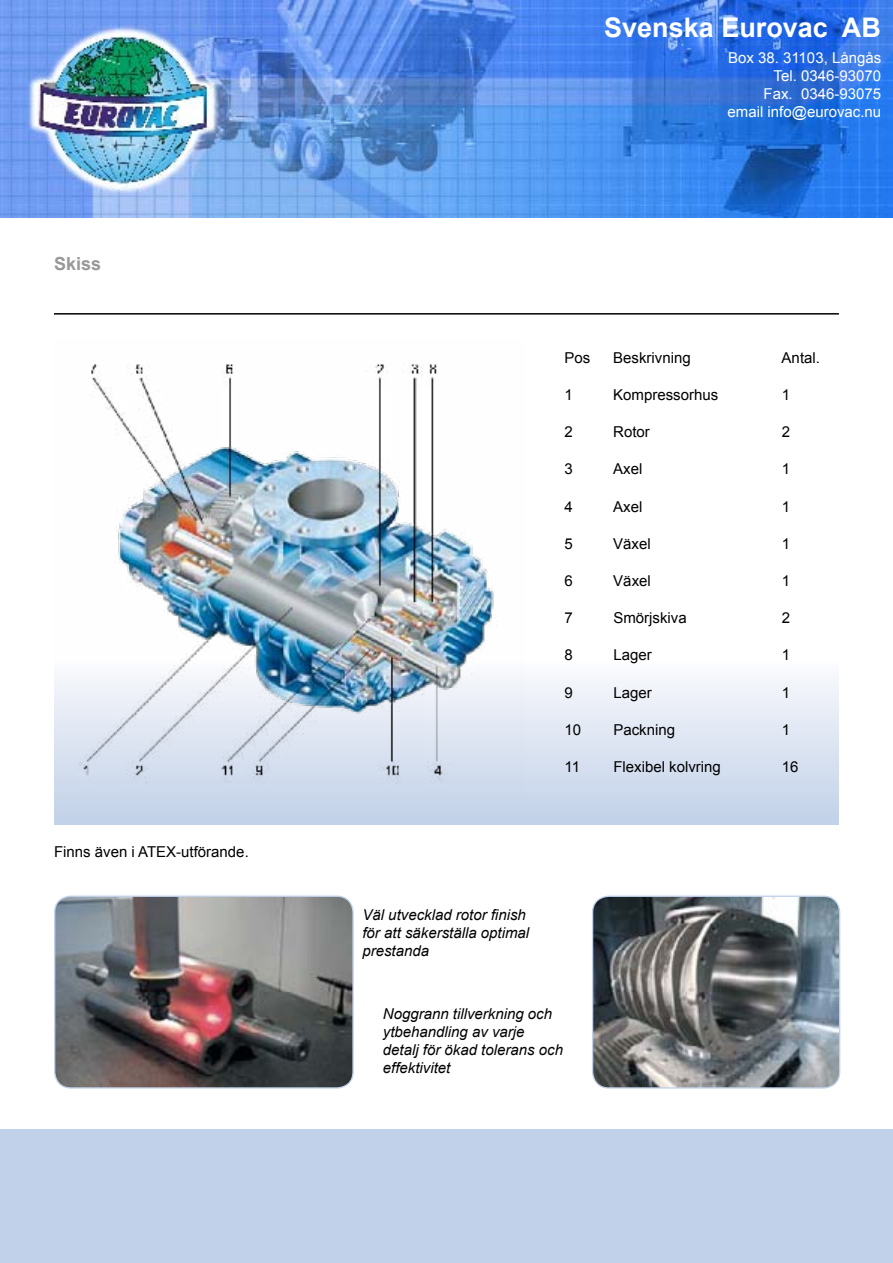
<style>
.page{position:relative;width:893px;height:1263px;background:#fff}
.page>*{position:absolute;margin:0;border:0;box-sizing:border-box;transform-origin:0 0}
.t1{font:700 27px "Arial";color:#fff}
.t2{font:700 18px "Arial";color:#989898}
.t3{font:15px "Arial";color:#000}
.t4{font:italic 15px/18px "Arial";color:#000}
.t5{font:15px/18px "Arial";color:#fff;text-align:right}
</style>
<div class="page">
<svg style="left:54px;top:679px;width:785px;height:146px;background:#d5dfef"></svg>
<div style="left:0;top:1129px;width:893px;height:134px;background:#c1d1e9"></div>
<img style="left:0;top:0;width:893px;height:217px">
<img style="left:54px;top:364px;width:472px;height:434px">
<img style="left:56px;top:897px;width:296px;height:190px">
<div style="left:54px;top:895px;width:300px;height:194px;border:1px solid #c1d1e9;border-radius:16px"></div>
<img style="left:594px;top:897px;width:246px;height:190px">
<div style="left:592px;top:895px;width:248px;height:194px;border:1px solid #c1d1e9;border-radius:16px"></div>
<hr style="left:54px;top:313px;width:785px;height:2px;background:#000">
<p class="t2" style="left:54px;top:252px;width:49px">Skiss</p>
<p class="t3" style="left:54px;top:842px;width:196px">Finns även i ATEX-utförande.</p>
<h1 class="t1" style="left:604px;top:9px;width:278px">Svenska Eurovac AB</h1>
<p class="t5" style="left:728px;top:49px;width:155px">Box 38. 31103, Långås<br>Tel. 0346-93070<br>Fax. 0346-93075 email info@eurovac.nu</p>
<p class="t3" style="left:564px;top:348px;width:27px">Pos</p>
<p class="t3" style="left:613px;top:348px;width:79px">Beskrivning</p>
<p class="t3" style="left:782px;top:348px;width:40px">Antal.</p>
<p class="t3" style="left:564px;top:385px;width:10px">1</p>
<p class="t3" style="left:613px;top:385px;width:107px">Kompressorhus</p>
<p class="t3" style="left:782px;top:385px;width:10px">1</p>
<p class="t3" style="left:564px;top:422px;width:10px">2</p>
<p class="t3" style="left:613px;top:422px;width:38px">Rotor</p>
<p class="t3" style="left:782px;top:422px;width:10px">2</p>
<p class="t3" style="left:564px;top:459px;width:10px">3</p>
<p class="t3" style="left:613px;top:459px;width:31px">Axel</p>
<p class="t3" style="left:782px;top:459px;width:10px">1</p>
<p class="t3" style="left:564px;top:496px;width:10px">4</p>
<p class="t3" style="left:613px;top:496px;width:31px">Axel</p>
<p class="t3" style="left:782px;top:496px;width:10px">1</p>
<p class="t3" style="left:565px;top:534px;width:10px">5</p>
<p class="t3" style="left:613px;top:534px;width:39px">Växel</p>
<p class="t3" style="left:782px;top:534px;width:10px">1</p>
<p class="t3" style="left:565px;top:571px;width:10px">6</p>
<p class="t3" style="left:613px;top:571px;width:39px">Växel</p>
<p class="t3" style="left:782px;top:571px;width:10px">1</p>
<p class="t3" style="left:565px;top:608px;width:10px">7</p>
<p class="t3" style="left:613px;top:608px;width:75px">Smörjskiva</p>
<p class="t3" style="left:782px;top:608px;width:10px">2</p>
<p class="t3" style="left:565px;top:645px;width:10px">8</p>
<p class="t3" style="left:613px;top:645px;width:40px">Lager</p>
<p class="t3" style="left:782px;top:645px;width:10px">1</p>
<p class="t3" style="left:565px;top:682px;width:10px">9</p>
<p class="t3" style="left:613px;top:682px;width:40px">Lager</p>
<p class="t3" style="left:782px;top:682px;width:10px">1</p>
<p class="t3" style="left:565px;top:720px;width:18px">10</p>
<p class="t3" style="left:613px;top:720px;width:63px">Packning</p>
<p class="t3" style="left:782px;top:720px;width:10px">1</p>
<p class="t3" style="left:565px;top:757px;width:17px">11</p>
<p class="t3" style="left:613px;top:757px;width:109px">Flexibel kolvring</p>
<p class="t3" style="left:782px;top:757px;width:18px">16</p>
<p class="t4" style="left:362px;top:906px;width:168px">Väl utvecklad rotor finish för att säkerställa optimal prestanda</p>
<p class="t4" style="left:383px;top:1005px;width:182px">Noggrann tillverkning och ytbehandling av varje detalj för ökad tolerans och effektivitet</p>
</div>
